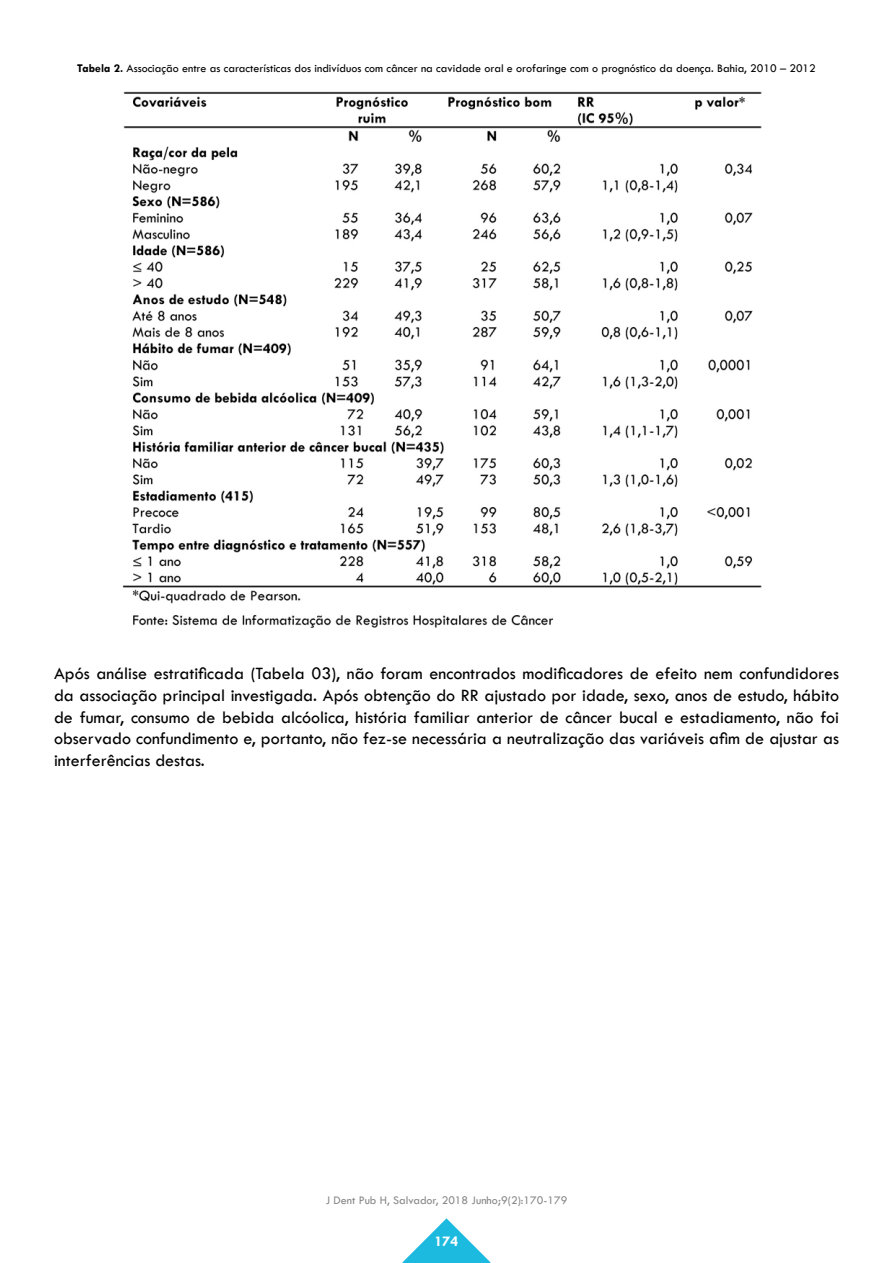
<style>
.page{position:relative;width:893px;height:1263px;background:#fff}
.page>*{position:absolute;margin:0;border:0;box-sizing:border-box;transform-origin:0 0}
.t1{font:18px/21.6px "Tw Cen";color:#000;text-align:justify}
.t2{font:700 15px "Tw Cen";color:#fff}
.t3{font:12px "Tw Cen";color:#000}
.t4{font:12px "Tw Cen";color:#878787}
.s1{font-weight:700}
</style>
<div class="page">
<svg style="left:402px;top:1218px;width:89px;height:45px"></svg>
<img style="left:122px;top:91px;width:640px;height:537px">
<p class="t3" style="left:77px;top:61px;width:740px"><span class="s1">Tabela 2.</span> Associação entre as características dos indivíduos com câncer na cavidade oral e orofaringe com o prognóstico da doença. Bahia, 2010 – 2012</p>
<p class="t1" style="left:54px;top:663px;width:786px">Após análise estratificada (Tabela 03), não foram encontrados modificadores de efeito nem confundidores da associação principal investigada. Após obtenção do RR ajustado por idade, sexo, anos de estudo, hábito de fumar, consumo de bebida alcóolica, história familiar anterior de câncer bucal e estadiamento, não foi observado confundimento e, portanto, não fez-se necessária a neutralização das variáveis afim de ajustar as interferências destas.</p>
<p class="t4" style="left:326px;top:1193px;width:243px">J Dent Pub H, Salvador, 2018 Junho;9(2):170-179</p>
<p class="t2" style="left:435px;top:1232px;width:25px">174</p>
</div>
